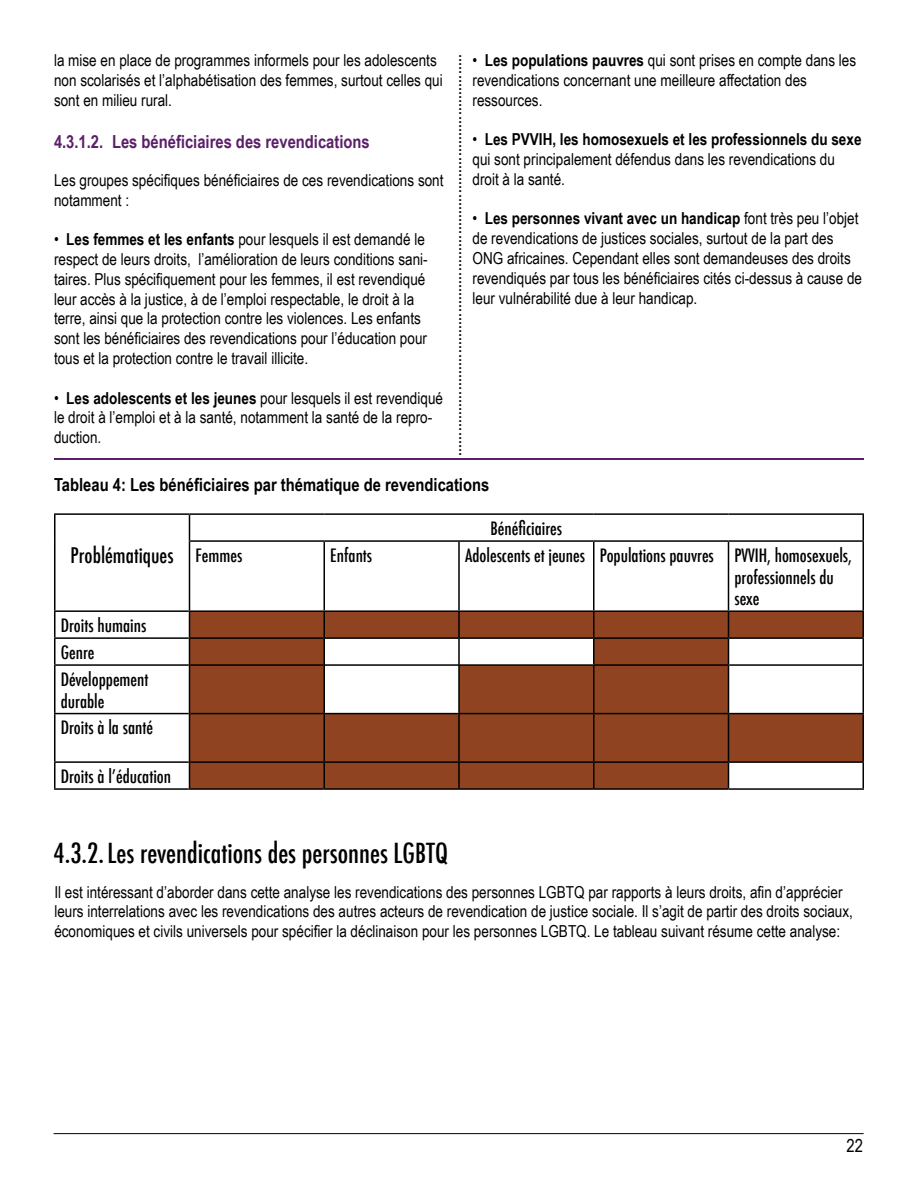
<style>
.page{position:relative;width:918px;height:1188px;background:#fff}
.page>*{position:absolute;margin:0;border:0;box-sizing:border-box;transform-origin:0 0}
.t1{font:500 condensed 27px "Futura";color:#000}
.t2{font:500 condensed 21px "Futura";color:#000}
.t3{font:500 condensed 18px/27px "Futura";color:#000}
.t4{font:18px "Minion Pro";color:#000}
.t5{font:700 18px "Arial Narrow";color:#000}
.t6{font:700 18px "Arial Narrow";color:#5b1f69}
.t7{font:18px "Arial Narrow";color:#000}
.t8{font:16.5px/19.8px "Arial Narrow";color:#000}
.s1{font-weight:700}
</style>
<div class="page">
<svg style="left:190px;top:611px;width:672px;height:178px;fill:#904320"></svg>
<hr style="left:54px;top:513px;width:135px;height:2px;background:#000">
<hr style="left:54px;top:515px;width:2px;height:26px;background:#000">
<hr style="left:189px;top:513px;width:135px;height:2px;background:#000">
<svg style="left:189px;top:515px;width:1px;height:25px"></svg>
<hr style="left:324px;top:513px;width:135px;height:2px;background:#000">
<hr style="left:459px;top:513px;width:135px;height:2px;background:#000">
<hr style="left:594px;top:513px;width:134px;height:2px;background:#000">
<hr style="left:729px;top:513px;width:135px;height:2px;background:#000">
<hr style="left:862px;top:515px;width:2px;height:25px;background:#000">
<hr style="left:54px;top:541px;width:2px;height:69px;background:#000">
<hr style="left:189px;top:540px;width:135px;height:2px;background:#000">
<hr style="left:189px;top:542px;width:1px;height:68px;background:#000">
<hr style="left:324px;top:540px;width:135px;height:2px;background:#000">
<hr style="left:324px;top:542px;width:1px;height:68px;background:#000">
<hr style="left:459px;top:540px;width:135px;height:2px;background:#000">
<hr style="left:458px;top:542px;width:2px;height:68px;background:#000">
<hr style="left:594px;top:540px;width:134px;height:2px;background:#000">
<hr style="left:593px;top:542px;width:1px;height:68px;background:#000">
<hr style="left:729px;top:540px;width:135px;height:2px;background:#000">
<hr style="left:728px;top:542px;width:1px;height:68px;background:#000">
<hr style="left:862px;top:542px;width:2px;height:68px;background:#000">
<hr style="left:54px;top:610px;width:135px;height:2px;background:#000">
<hr style="left:54px;top:612px;width:2px;height:25px;background:#000">
<hr style="left:54px;top:637px;width:135px;height:2px;background:#000">
<hr style="left:54px;top:639px;width:2px;height:25px;background:#000">
<hr style="left:54px;top:664px;width:135px;height:2px;background:#000">
<hr style="left:54px;top:666px;width:2px;height:47px;background:#000">
<hr style="left:54px;top:713px;width:135px;height:1px;background:#000">
<hr style="left:54px;top:714px;width:2px;height:47px;background:#000">
<hr style="left:54px;top:761px;width:135px;height:2px;background:#000">
<hr style="left:54px;top:763px;width:2px;height:25px;background:#000">
<hr style="left:54px;top:788px;width:135px;height:2px;background:#000">
<hr style="left:189px;top:610px;width:135px;height:2px;background:#000101">
<hr style="left:324px;top:610px;width:135px;height:2px;background:#000101">
<hr style="left:459px;top:610px;width:135px;height:2px;background:#000101">
<hr style="left:458px;top:612px;width:2px;height:25px;background:#000101">
<hr style="left:594px;top:610px;width:134px;height:2px;background:#000101">
<hr style="left:729px;top:610px;width:135px;height:2px;background:#000101">
<hr style="left:862px;top:612px;width:2px;height:25px;background:#000101">
<svg style="left:593px;top:612px;width:1px;height:52px"></svg>
<svg style="left:728px;top:612px;width:1px;height:52px"></svg>
<hr style="left:190px;top:664px;width:133px;height:2px;background:#000101">
<hr style="left:458px;top:664px;width:136px;height:2px;background:#000101">
<hr style="left:458px;top:666px;width:2px;height:47px;background:#000101">
<hr style="left:594px;top:664px;width:135px;height:2px;background:#000101">
<hr style="left:593px;top:666px;width:1px;height:47px;background:#000101">
<hr style="left:728px;top:666px;width:1px;height:47px;background:#000101">
<hr style="left:190px;top:713px;width:134px;height:1px;background:#000101">
<hr style="left:324px;top:713px;width:135px;height:1px;background:#000101">
<hr style="left:459px;top:713px;width:135px;height:1px;background:#000101">
<hr style="left:458px;top:714px;width:2px;height:47px;background:#000101">
<hr style="left:594px;top:713px;width:134px;height:1px;background:#000101">
<hr style="left:593px;top:714px;width:1px;height:47px;background:#000101">
<hr style="left:729px;top:713px;width:135px;height:1px;background:#000101">
<hr style="left:728px;top:714px;width:1px;height:47px;background:#000101">
<hr style="left:190px;top:761px;width:134px;height:2px;background:#000101">
<hr style="left:324px;top:761px;width:135px;height:2px;background:#000101">
<hr style="left:459px;top:761px;width:135px;height:2px;background:#000101">
<hr style="left:458px;top:763px;width:2px;height:25px;background:#000101">
<hr style="left:594px;top:761px;width:134px;height:2px;background:#000101">
<svg style="left:593px;top:763px;width:1px;height:25px"></svg>
<hr style="left:729px;top:761px;width:135px;height:2px;background:#000101">
<svg style="left:728px;top:763px;width:1px;height:25px"></svg>
<hr style="left:189px;top:637px;width:134px;height:2px;background:#000101">
<svg style="left:189px;top:612px;width:1px;height:53px"></svg>
<hr style="left:189px;top:665px;width:1px;height:49px;background:#000101">
<hr style="left:189px;top:714px;width:1px;height:48px;background:#000101">
<svg style="left:189px;top:762px;width:1px;height:26px"></svg>
<hr style="left:189px;top:788px;width:134px;height:2px;background:#000101">
<hr style="left:324px;top:637px;width:135px;height:2px;background:#000101">
<svg style="left:324px;top:612px;width:1px;height:53px"></svg>
<hr style="left:459px;top:637px;width:135px;height:2px;background:#000101">
<hr style="left:594px;top:637px;width:134px;height:2px;background:#000101">
<hr style="left:729px;top:637px;width:135px;height:2px;background:#000101">
<hr style="left:324px;top:665px;width:1px;height:48px;background:#000101">
<hr style="left:324px;top:714px;width:1px;height:47px;background:#000101">
<hr style="left:862px;top:714px;width:2px;height:47px;background:#000101">
<svg style="left:324px;top:763px;width:1px;height:25px"></svg>
<hr style="left:324px;top:788px;width:135px;height:2px;background:#000101">
<hr style="left:459px;top:788px;width:135px;height:2px;background:#000101">
<hr style="left:594px;top:788px;width:134px;height:2px;background:#000101">
<hr style="left:458px;top:639px;width:2px;height:25px;background:#000">
<hr style="left:325px;top:664px;width:135px;height:2px;background:#000">
<hr style="left:729px;top:664px;width:133px;height:2px;background:#000">
<hr style="left:862px;top:639px;width:2px;height:26px;background:#000101">
<hr style="left:862px;top:665px;width:2px;height:48px;background:#000101">
<hr style="left:862px;top:763px;width:2px;height:25px;background:#000101">
<hr style="left:729px;top:788px;width:135px;height:2px;background:#000101">
<hr style="left:54px;top:458px;width:810px;height:2px;background:#5b1f69">
<hr style="left:54px;top:1133px;width:810px;height:1px;background:#000">
<p class="t8" style="left:54px;top:50px;width:390px">la mise en place de programmes informels pour les adolescents non scolarisés et l’alphabétisation des femmes, surtout celles qui sont en milieu rural.</p>
<p class="t6" style="left:54px;top:128px;width:317px">4.3.1.2. Les bénéficiaires des revendications</p>
<p class="t8" style="left:54px;top:169px;width:391px">Les groupes spécifiques bénéficiaires de ces revendications sont notamment :</p>
<p class="t8" style="left:54px;top:229px;width:375px">• <span class="s1">Les femmes et les enfants</span> pour lesquels il est demandé le respect de leurs droits, l’amélioration de leurs conditions sani&shy;taires. Plus spécifiquement pour les femmes, il est revendiqué leur accès à la justice, à de l’emploi respectable, le droit à la terre, ainsi que la protection contre les violences. Les enfants sont les bénéficiaires des revendications pour l’éducation pour tous et la protection contre le travail illicite.</p>
<p class="t8" style="left:54px;top:387px;width:391px">• <span class="s1">Les adolescents et les jeunes</span> pour lesquels il est revendiqué le droit à l’emploi et à la santé, notamment la santé de la repro&shy;duction.</p>
<p class="t4" style="left:477px;top:54px;width:404px;rotate:90deg">..................................................................................................</p>
<p class="t8" style="left:473px;top:50px;width:385px">• <span class="s1">Les populations pauvres</span> qui sont prises en compte dans les revendications concernant une meilleure affectation des ressources.</p>
<p class="t8" style="left:473px;top:129px;width:391px">• <span class="s1">Les PVVIH, les homosexuels et les professionnels du sexe </span>qui sont principalement défendus dans les revendications du droit à la santé.</p>
<p class="t8" style="left:473px;top:208px;width:391px">• <span class="s1">Les personnes vivant avec un handicap</span> font très peu l’objet de revendications de justices sociales, surtout de la part des ONG africaines. Cependant elles sont demandeuses des droits revendiqués par tous les bénéficiaires cités ci-dessus à cause de leur vulnérabilité due à leur handicap.</p>
<p class="t5" style="left:54px;top:471px;width:437px">Tableau 4: Les bénéficiaires par thématique de revendications</p>
<p class="t2" style="left:71px;top:542px;width:104px">Problématiques</p>
<p class="t3" style="left:61px;top:612px;width:89px">Droits humains<br>Genre<br>Développement</p>
<p class="t3" style="left:61px;top:688px;width:94px">durable<br>Droits à la santé</p>
<p class="t3" style="left:61px;top:763px;width:112px">Droits à l’éducation</p>
<p class="t3" style="left:491px;top:515px;width:73px">Bénéficiaires</p>
<p class="t3" style="left:196px;top:542px;width:48px">Femmes</p>
<p class="t3" style="left:330px;top:542px;width:44px">Enfants</p>
<p class="t3" style="left:734px;top:545px;width:119px;line-height:21.6px;text-indent:-269px">Adolescents et jeunes Populations pauvres PVVIH, homosexuels, professionnels du sexe</p>
<h1 class="t1" style="left:54px;top:836px;width:396px">4.3.2.Les revendications des personnes LGBTQ</h1>
<p class="t8" style="left:54px;top:881px;width:800px">Il est intéressant d’aborder dans cette analyse les revendications des personnes LGBTQ par rapports à leurs droits, afin d’apprécier leurs interrelations avec les revendications des autres acteurs de revendication de justice sociale. Il s’agit de partir des droits sociaux, économiques et civils universels pour spécifier la déclinaison pour les personnes LGBTQ. Le tableau suivant résume cette analyse:</p>
<p class="t7" style="left:847px;top:1132px;width:18px">22</p>
</div>
